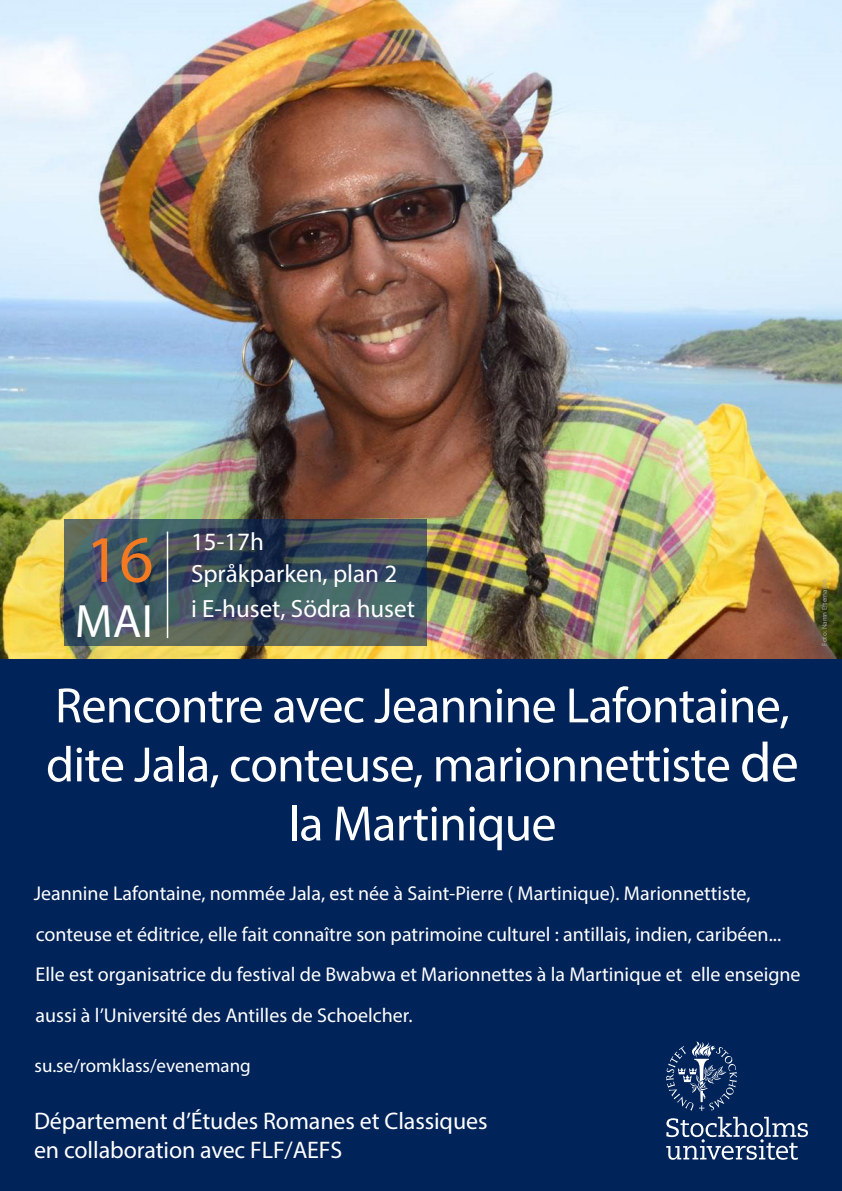
<style>
.page{position:relative;width:842px;height:1191px;background:#fff}
.page>*{position:absolute;margin:0;border:0;box-sizing:border-box;transform-origin:0 0}
.Datum{font:67px "Myriad Pro";color:#f47921}
.Rubrik{font:50px/59px "Myriad Pro";letter-spacing:-.015em;color:#fff;text-align:center}
.Månad{font:47px "Myriad Pro";color:#fff}
.Tid___plats{font:25px/32px "Myriad Pro";color:#fff}
.Avsändarnamn{font:24px/28.8px "Myriad Pro";letter-spacing:-.005em;color:#fff}
.Brödtext{font:20px/40.4px "Myriad Pro";color:#fff}
.Webbadress{font:19px "Myriad Pro";color:#fff}
.Fotobyline{font:7px "Myriad Pro";color:#a8a9ad}
.s1{font-size:56px}
</style>
<div class="page">
<div style="left:0;top:658px;width:842px;height:533px;background:#002359"></div>
<img style="left:0;top:0;width:842px;height:658px">
<svg style="left:64px;top:519px;width:363px;height:126px;background:#42545e"></svg>
<svg style="left:666px;top:1116px;width:142px;height:43px"></svg>
<svg style="left:666px;top:1041px;width:71px;height:69px"></svg>
<hr style="left:167px;top:531px;width:1px;height:107px;background:#fff">
<p class="Datum" style="left:86px;top:518px;width:70px">16</p>
<p class="Månad" style="left:75px;top:592px;width:80px">MAI</p>
<p class="Tid___plats" style="left:191px;top:525px;width:208px">15-17h<br>Språkparken, plan 2</p>
<p class="Tid___plats" style="left:191px;top:592px;width:225px">i E-huset, Södra huset</p>
<p class="Rubrik" style="left:46px;top:675px;width:754px">Rencontre avec Jeannine Lafontaine, dite Jala, conteuse, marionnettiste <span class="s1">de </span>la Martinique</p>
<p class="Brödtext" style="left:34px;top:873px;width:768px">Jeannine Lafontaine, nommée Jala, est née à Saint-Pierre ( Martinique). Marionnettiste, conteuse et éditrice, elle fait connaître son patrimoine culturel : antillais, indien, caribéen...<br>Elle est organisatrice du festival de Bwabwa et Marionnettes à la Martinique et elle enseigne aussi à l’Université des Antilles de Schoelcher.</p>
<p class="Webbadress" style="left:35px;top:1054px;width:218px">su.se/romklass/evenemang</p>
<p class="Avsändarnamn" style="left:34px;top:1106px;width:455px">Département d’Études Romanes et Classiques en collaboration avec FLF/AEFS</p>
<p class="Fotobyline" style="left:820px;top:645px;width:67px;rotate:-90deg">Foto: Namn Efternamn</p>
</div>
